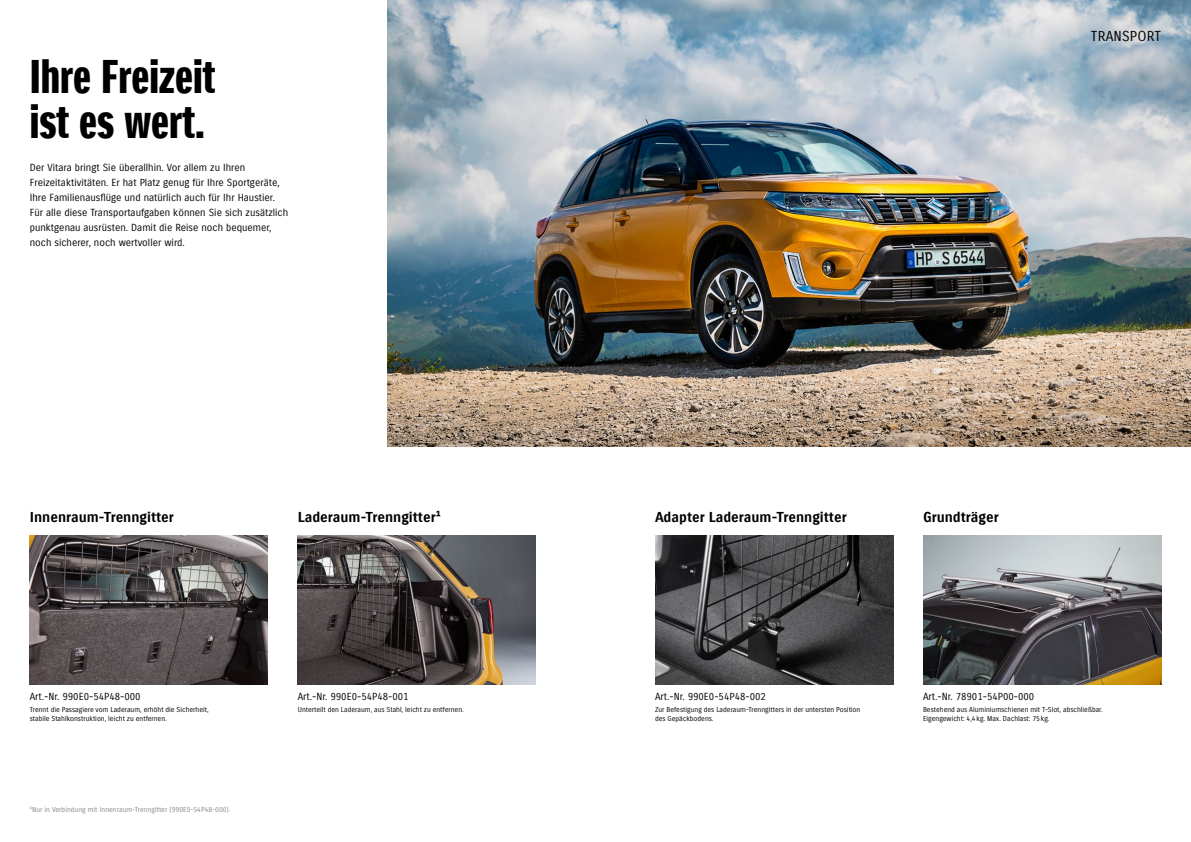
<style>
.page{position:relative;width:1191px;height:842px;background:#fff}
.page>*{position:absolute;margin:0;border:0;box-sizing:border-box;transform-origin:0 0}
.t1{font:46px/44.7px "Suzuki PRO Headline";color:#000}
.t2{font:14px "Suzuki PRO Bold";color:#000}
.t3{font:14px "Suzuki PRO Regular";letter-spacing:.01em;color:#000}
.t4{font:10px/14.9px "Suzuki PRO Regular";color:#000}
.t5{font:7px/9px "Suzuki PRO Regular";color:#000}
.t6{font:7px "Suzuki PRO Regular";color:#878988}
</style>
<div class="page">
<img style="left:30px;top:536px;width:238px;height:149px">
<img style="left:655px;top:536px;width:238px;height:149px">
<img style="left:298px;top:536px;width:238px;height:149px">
<img style="left:387px;top:0;width:804px;height:446px">
<img style="left:923px;top:536px;width:238px;height:148px">
<h1 class="t1" style="left:30px;top:55px;width:187px">Ihre Freizeit ist es wert.</h1>
<p class="t4" style="left:30px;top:160px;width:260px">Der Vitara bringt Sie überallhin. Vor allem zu Ihren Freizeitaktivitäten. Er hat Platz genug für Ihre Sportgeräte, Ihre Familienausflüge und natürlich auch für Ihr Haustier.<br>Für alle diese Transportaufgaben können Sie sich zusätzlich punktgenau ausrüsten. Damit die Reise noch bequemer, noch sicherer, noch wertvoller wird.</p>
<h2 class="t3" style="left:1091px;top:28px;width:72px">TRANSPORT</h2>
<h2 class="t2" style="left:30px;top:508px;width:146px">Innenraum-Trenngitter</h2>
<h2 class="t2" style="left:298px;top:508px;width:143px">Laderaum-Trenngitter¹</h2>
<h2 class="t2" style="left:655px;top:508px;width:193px">Adapter Laderaum-Trenngitter</h2>
<h2 class="t2" style="left:923px;top:508px;width:77px">Grundträger</h2>
<p class="t4" style="left:30px;top:689px;width:112px">Art.-Nr. 990E0-54P48-000</p>
<p class="t5" style="left:30px;top:705px;width:180px">Trennt die Passagiere vom Laderaum, erhöht die Sicherheit, stabile Stahlkonstruktion, leicht zu entfernen.</p>
<p class="t6" style="left:30px;top:805px;width:202px">¹Nur in Verbindung mit Innenraum-Trenngitter (990E0-54P48-000).</p>
<p class="t4" style="left:298px;top:689px;width:112px">Art.-Nr. 990E0-54P48-001</p>
<p class="t5" style="left:298px;top:705px;width:167px">Unterteilt den Laderaum, aus Stahl, leicht zu entfernen.</p>
<p class="t4" style="left:655px;top:689px;width:112px">Art.-Nr. 990E0-54P48-002</p>
<p class="t5" style="left:655px;top:705px;width:207px">Zur Befestigung des Laderaum-Trenngitters in der untersten Position des Gepäckbodens.</p>
<p class="t4" style="left:923px;top:689px;width:113px">Art.-Nr. 78901-54P00-000</p>
<p class="t5" style="left:923px;top:705px;width:181px">Bestehend aus Aluminiumschienen mit T-Slot, abschließbar.<br>Eigengewicht: 4,4kg. Max. Dachlast: 75kg.</p>
</div>
